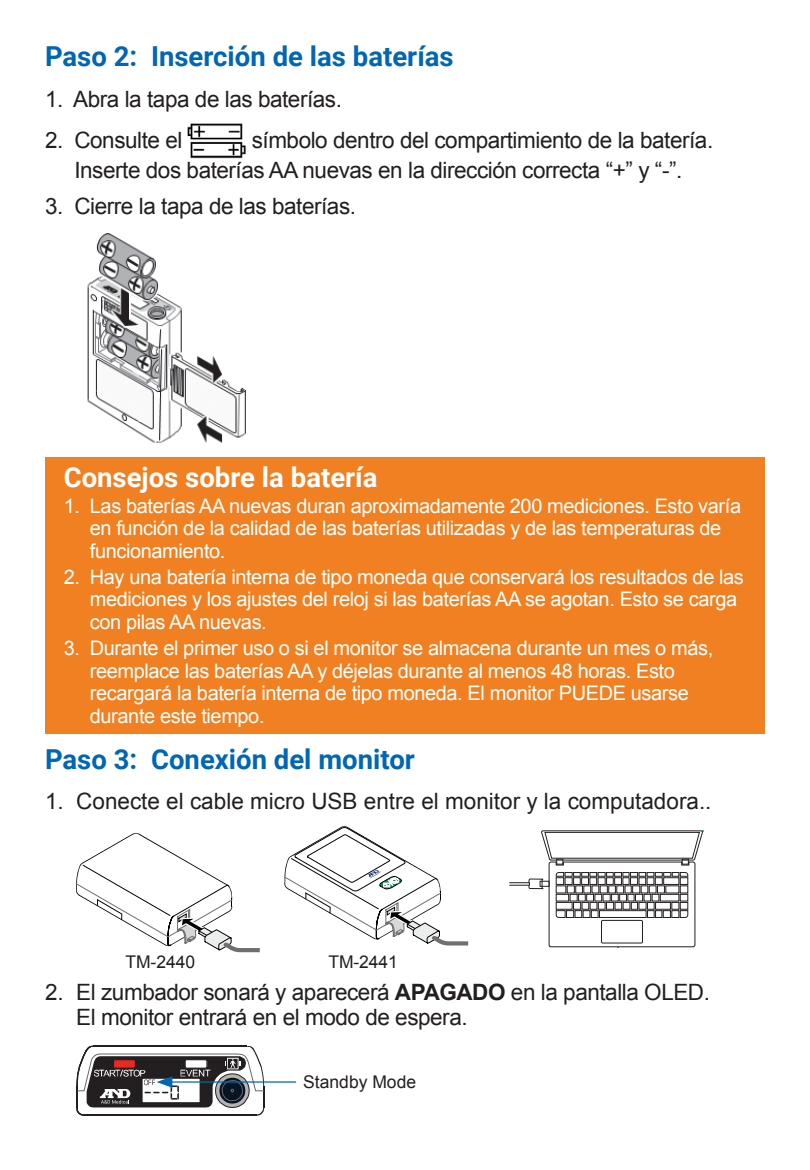
<style>
.page{position:relative;width:810px;height:1170px;background:#fff}
.page>*{position:absolute;margin:0;border:0;box-sizing:border-box;transform-origin:0 0}
.Body{font:700 27.5px "Roboto";color:#0166b3}
.Body-2{font:700 27.5px "Roboto";color:#fff}
.Body-3{font:22.5px/30px "Arial";letter-spacing:-.02em;color:#231f20}
.Body-4{font:22.5px "Arial";color:#231f20}
.Body-5{font:20px/22.5px "Arial";letter-spacing:-.02em;color:#fff}
.Body-6{font:17.5px "Arial";color:#231f20}
.s1{font-weight:700}
</style>
<div class="page">
<img style="left:87px;top:233px;width:159px;height:210px">
<div style="left:45px;top:458px;width:720px;height:276px;background:#f08021"></div>
<img style="left:187px;top:123px;width:59px;height:36px">
<svg style="left:509px;top:831px;width:195px;height:117px"></svg>
<svg style="left:284px;top:826px;width:184px;height:120px"></svg>
<svg style="left:76px;top:833px;width:184px;height:119px"></svg>
<hr style="left:168px;top:1081px;width:128px;height:2px;background:#0166b3">
<svg style="left:76px;top:1046px;width:189px;height:70px"></svg>
<p class="Body" style="left:45px;top:37px;width:410px">Paso 2: Inserción de las baterías</p>
<p class="Body-3" style="left:45px;top:84px;width:299px">1. Abra la tapa de las baterías.</p>
<p class="Body-3" style="left:45px;top:125px;width:139px">2. Consulte el</p>
<p class="Body-3" style="left:74px;top:125px;width:640px;text-indent:177px">símbolo dentro del compartimiento de la batería.<br>Inserte dos baterías AA nuevas en la dirección correcta “+” y “-”.</p>
<p class="Body-3" style="left:45px;top:192px;width:313px">3. Cierre la tapa de las baterías.</p>
<p class="Body-2" style="left:64px;top:458px;width:315px">Consejos sobre la batería</p>
<p class="Body-5" style="left:90px;top:495px;width:653px;text-indent:-26px">1. Las baterías AA nuevas duran aproximadamente 200 mediciones. Esto varía en función de la calidad de las baterías utilizadas y de las temperaturas de funcionamiento.</p>
<p class="Body-5" style="left:90px;top:566px;width:656px;text-indent:-26px">2. Hay una batería interna de tipo moneda que conservará los resultados de las mediciones y los ajustes del reloj si las baterías AA se agotan. Esto se carga con pilas AA nuevas.</p>
<p class="Body-5" style="left:90px;top:637px;width:625px;text-indent:-26px">3. Durante el primer uso o si el monitor se almacena durante un mes o más, reemplace las baterías AA y déjelas durante al menos 48 horas. Esto recargará la batería interna de tipo moneda. El monitor PUEDE usarse durante este tiempo.</p>
<p class="Body" style="left:45px;top:740px;width:372px">Paso 3: Conexión del monitor</p>
<p class="Body-4" style="left:45px;top:786px;width:668px">1. Conecte el cable micro USB entre el monitor y la computadora..</p>
<p class="Body-6" style="left:125px;top:950px;width:72px">TM-2440</p>
<p class="Body-6" style="left:328px;top:950px;width:71px">TM-2441</p>
<p class="Body-3" style="left:76px;top:980px;width:635px;line-height:25px;text-indent:-31px">2. El zumbador sonará y aparecerá <span class="s1">APAGADO</span> en la pantalla OLED.<br>El monitor entrará en el modo de espera.</p>
<p class="Body-6" style="left:303px;top:1071px;width:114px">Standby Mode</p>
</div>
